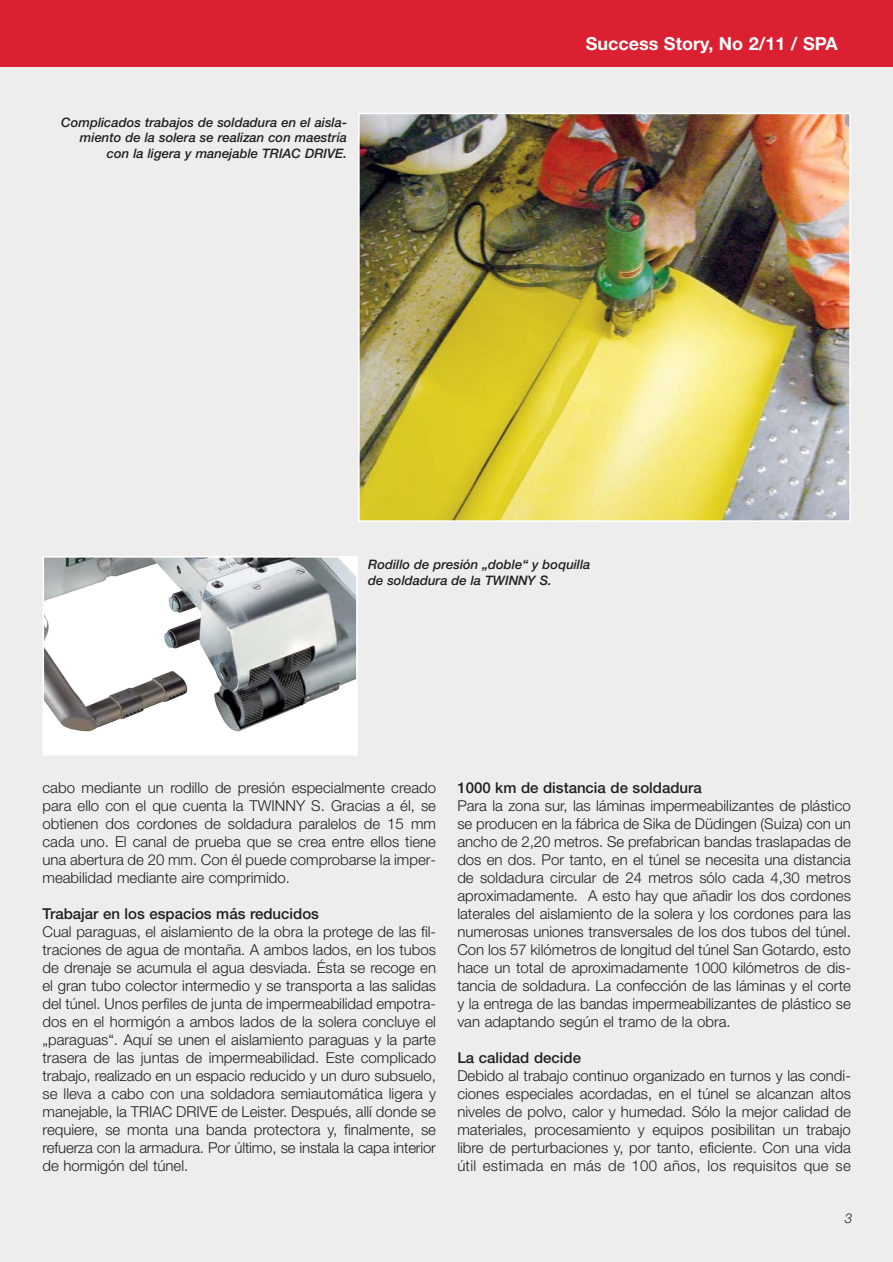
<style>
.page{position:relative;width:893px;height:1262px;background:#fff}
.page>*{position:absolute;margin:0;border:0;box-sizing:border-box;transform-origin:0 0}
.t1{font:700 18px "Helvetica Neue";color:#fff}
.t2{font:300 15px/18px "Helvetica Neue";color:#231f20;text-align:justify}
.t3{font:500 15px "Helvetica Neue";color:#231f20}
.t4{font:italic 300 13.5px "Helvetica Neue";color:#231f20}
.t5{font:italic 500 13.05px/15.6px "Helvetica Neue";color:#231f20}
</style>
<div class="page">
<div style="left:0;top:3px;width:892px;height:1258px;background:#ededee"></div>
<div style="left:0;top:0;width:892px;height:67px;background:#da2031"></div>
<img style="left:361px;top:116px;width:486px;height:403px">
<div style="left:358px;top:113px;width:492px;height:409px;border:2px solid #fff"></div>
<div style="left:44px;top:557px;width:312px;height:197px;background:#fff"></div>
<img style="left:46px;top:559px;width:309px;height:172px">
<div style="left:43px;top:556px;width:315px;height:200px;border:2px solid #fff"></div>
<p class="t5" style="left:61px;top:115px;width:287px;text-align:right">Complicados trabajos de soldadura en el aisla&shy;miento de la solera se realizan con maestría con la ligera y manejable TRIAC DRIVE.</p>
<p class="t1" style="left:585px;top:37px;width:253px">Success Story, No 2/11 / SPA</p>
<p class="t5" style="left:368px;top:558px;width:224px">Rodillo de presión „doble“ y boquilla de soldadura de la TWINNY S.</p>
<p class="t2" style="left:43px;top:780px;width:395px">cabo mediante un rodillo de presión especialmente creado para ello con el que cuenta la TWINNY S. Gracias a él, se obtienen dos cordones de soldadura paralelos de 15 mm cada uno. El canal de prueba que se crea entre ellos tiene una abertura de 20 mm. Con él puede comprobarse la imper&shy;meabilidad mediante aire comprimido.</p>
<p class="t3" style="left:43px;top:908px;width:278px">Trabajar en los espacios más reducidos</p>
<p class="t2" style="left:43px;top:924px;width:395px">Cual paraguas, el aislamiento de la obra la protege de las fil&shy;traciones de agua de montaña. A ambos lados, en los tubos de drenaje se acumula el agua desviada. Ésta se recoge en el gran tubo colector intermedio y se transporta a las salidas del túnel. Unos perfiles de junta de impermeabilidad empotra&shy;dos en el hormigón a ambos lados de la solera concluye el „paraguas“. Aquí se unen el aislamiento paraguas y la parte trasera de las juntas de impermeabilidad. Este complicado trabajo, realizado en un espacio reducido y un duro subsuelo, se lleva a cabo con una soldadora semiautomática ligera y manejable, la TRIAC DRIVE de Leister. Después, allí donde se requiere, se monta una banda protectora y, finalmente, se refuerza con la armadura. Por último, se instala la capa interior de hormigón del túnel.</p>
<p class="t3" style="left:457px;top:782px;width:246px">1000 km de distancia de soldadura</p>
<p class="t2" style="left:457px;top:798px;width:395px">Para la zona sur, las láminas impermeabilizantes de plástico se producen en la fábrica de Sika de Düdingen (Suiza) con un ancho de 2,20 metros. Se prefabrican bandas traslapadas de dos en dos. Por tanto, en el túnel se necesita una distancia de soldadura circular de 24 metros sólo cada 4,30 metros aproximadamente. A esto hay que añadir los dos cordones laterales del aislamiento de la solera y los cordones para las numerosas uniones transversales de los dos tubos del túnel.<br>Con los 57 kilómetros de longitud del túnel San Gotardo, esto hace un total de aproximadamente 1000 kilómetros de dis&shy;tancia de soldadura. La confección de las láminas y el corte y la entrega de las bandas impermeabilizantes de plástico se van adaptando según el tramo de la obra.</p>
<p class="t3" style="left:457px;top:1052px;width:125px">La calidad decide</p>
<p class="t2" style="left:457px;top:1068px;width:395px">Debido al trabajo continuo organizado en turnos y las condi&shy;ciones especiales acordadas, en el túnel se alcanzan altos niveles de polvo, calor y humedad. Sólo la mejor calidad de materiales, procesamiento y equipos posibilitan un trabajo libre de perturbaciones y, por tanto, eficiente. Con una vida útil estimada en más de 100 años, los requisitos que se</p>
<p class="t4" style="left:844px;top:1212px;width:9px">3</p>
</div>
